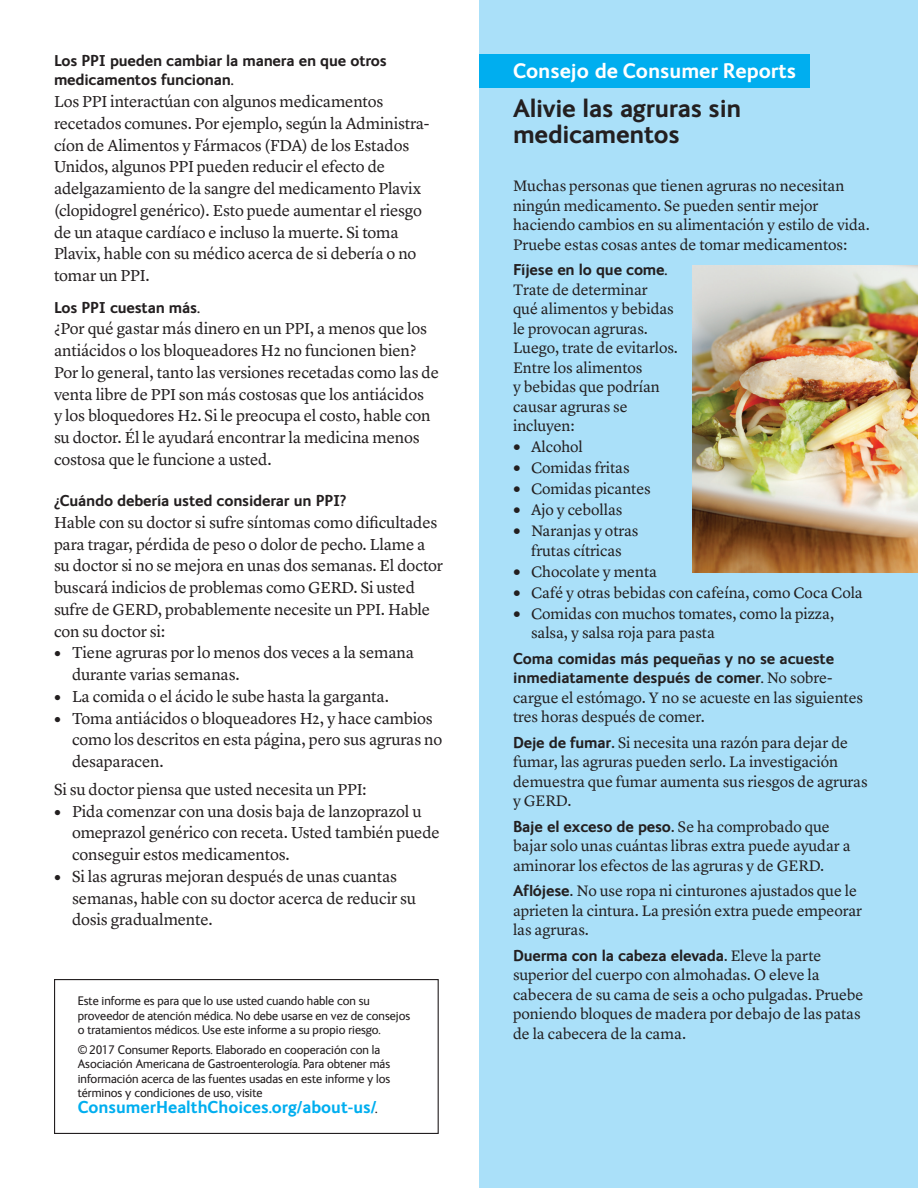
<style>
.page{position:relative;width:918px;height:1188px;background:#fff}
.page>*{position:absolute;margin:0;border:0;box-sizing:border-box;transform-origin:0 0}
.t1{font:700 25.5px/25.5px "FS Ingrid";letter-spacing:-.01em;color:#231f20}
.t2{font:700 21px "FS Ingrid";color:#fff}
.t3{font:700 17.25px "FS Ingrid";color:#00aeef}
.t4{font:16.5px/21.8px "Lyon Text";letter-spacing:-.01em;color:#231f20}
.t5{font:15.75px/19.5px "Lyon Text";letter-spacing:-.005em;color:#231f20}
.t6{font:700 15.75px/19.5px "FS Ingrid";letter-spacing:-.01em;color:#231f20}
.t7{font:12.75px/14.2px "FS Ingrid";color:#231f20}
.s1{font-family:"FS Ingrid";font-weight:700}
.s2{font-size:12.75px;color:#231f20}
.s3{font-family:"FS Ingrid";font-weight:700;font-size:18px}
.s4{font-family:"Lyon Text";font-weight:400}
</style>
<div class="page">
<div style="left:479px;top:0;width:439px;height:1188px;background:#aae0f9"></div>
<div style="left:54px;top:979px;width:385px;height:155px;border:1px solid #231f20"></div>
<div style="left:479px;top:54px;width:331px;height:34px;background:#00aeef"></div>
<img style="left:692px;top:266px;width:226px;height:306px">
<p class="t6" style="left:54px;top:50px;width:334px">Los PPI pueden cambiar la manera en que otros medicamentos funcionan.</p>
<p class="t4" style="left:54px;top:89px;width:377px">Los PPI interactúan con algunos medicamentos recetados comunes. Por ejemplo, según la Administra&shy;cíon de Alimentos y Fármacos (FDA) de los Estados Unidos, algunos PPI pueden reducir el efecto de adelgazamiento de la sangre del medicamento Plavix (clopidogrel genérico). Esto puede aumentar el riesgo de un ataque cardíaco e incluso la muerte. Si toma Plavix, hable con su médico acerca de si debería o no tomar un PPI.</p>
<p class="t6" style="left:54px;top:297px;width:148px">Los PPI cuestan más.</p>
<p class="t4" style="left:54px;top:317px;width:387px">¿Por qué gastar más dinero en un PPI, a menos que los antiácidos o los bloqueadores H2 no funcionen bien?<br>Por lo general, tanto las versiones recetadas como las de venta libre de PPI son más costosas que los antiácidos<br>y los bloquedores H2. Si le preocupa el costo, hable con su doctor. Él le ayudará encontrar la medicina menos costosa que le funcione a usted.</p>
<p class="t6" style="left:54px;top:490px;width:294px">¿Cuándo debería usted considerar un PPI?</p>
<p class="t4" style="left:54px;top:510px;width:391px">Hable con su doctor si sufre síntomas como dificultades para tragar, pérdida de peso o dolor de pecho. Llame a su doctor si no se mejora en unas dos semanas. El doctor buscará indicios de problemas como GERD. Si usted sufre de GERD, probablemente necesite un PPI. Hable con su doctor si:</p>
<p class="t4" style="left:72px;top:641px;width:343px;text-indent:-18px"><span class="s1">•</span> Tiene agruras por lo menos dos veces a la semana durante varias semanas.</p>
<p class="t4" style="left:54px;top:684px;width:337px"><span class="s1">•</span> La comida o el ácido le sube hasta la garganta.</p>
<p class="t4" style="left:72px;top:706px;width:372px;text-indent:-18px"><span class="s1">•</span> Toma antiácidos o bloqueadores H2, y hace cambios como los descritos en esta página, pero sus agruras no desaparacen.</p>
<p class="t4" style="left:54px;top:777px;width:314px">Si su doctor piensa que usted necesita un PPI:</p>
<p class="t4" style="left:72px;top:799px;width:369px;text-indent:-18px"><span class="s1">•</span> Pida comenzar con una dosis baja de lanzoprazol u omeprazol genérico con receta. Usted también puede conseguir estos medicamentos.</p>
<p class="t4" style="left:72px;top:864px;width:346px;text-indent:-18px"><span class="s1">•</span> Si las agruras mejoran después de unas cuantas semanas, hable con su doctor acerca de reducir su dosis gradualmente.</p>
<p class="t7" style="left:78px;top:993px;width:334px">Este informe es para que lo use usted cuando hable con su proveedor de atención médica. No debe usarse en vez de consejos o tratamientos médicos. Use este informe a su propio riesgo.</p>
<p class="t7" style="left:78px;top:1042px;width:314px">© 2017 Consumer Reports. Elaborado en cooperación con la Asociación Americana de Gastroenterología. Para obtener más información acerca de las fuentes usadas en este informe y los términos y condiciones de uso, visite</p>
<p class="t3" style="left:78px;top:1096px;width:301px">ConsumerHealthChoices.org/about-us/<span class="s2">.</span></p>
<p class="t2" style="left:513px;top:57px;width:285px">Consejo de Consumer Reports</p>
<h1 class="t1" style="left:513px;top:95px;width:230px">Alivie las agruras sin medicamentos</h1>
<p class="t5" style="left:513px;top:175px;width:358px">Muchas personas que tienen agruras no necesitan ningún medicamento. Se pueden sentir mejor haciendo cambios en su alimentación y estilo de vida.<br>Pruebe estas cosas antes de tomar medicamentos:</p>
<p class="t6" style="left:513px;top:260px;width:156px">Fíjese en lo que come.</p>
<p class="t5" style="left:513px;top:278px;width:166px">Trate de determinar<br>qué alimentos y bebidas le provocan agruras.<br>Luego, trate de evitarlos.<br>Entre los alimentos<br>y bebidas que podrían causar agruras se incluyen:</p>
<p class="t5" style="left:513px;top:436px;width:71px"><span class="s3">•</span> Alcohol</p>
<p class="t5" style="left:513px;top:457px;width:118px"><span class="s3">•</span> Comidas fritas</p>
<p class="t5" style="left:513px;top:478px;width:139px"><span class="s3">•</span> Comidas picantes</p>
<p class="t5" style="left:513px;top:499px;width:111px"><span class="s3">•</span> Ajo y cebollas</p>
<p class="t5" style="left:513px;top:520px;width:127px;text-align:center"><span class="s3">•</span> Naranjas y otras frutas cítricas</p>
<p class="t5" style="left:513px;top:560px;width:145px"><span class="s3">•</span> Chocolate y menta</p>
<p class="t5" style="left:513px;top:581px;width:351px"><span class="s3">•</span> Café y otras bebidas con cafeína, como Coca Cola</p>
<p class="t5" style="left:531px;top:602px;width:305px;text-indent:-18px"><span class="s3">•</span> Comidas con muchos tomates, como la pizza, salsa, y salsa roja para pasta</p>
<p class="t6" style="left:513px;top:648px;width:323px">Coma comidas más pequeñas y no se acueste inmediatamente después de comer. <span class="s4">No sobre-</span></p>
<p class="t5" style="left:513px;top:686px;width:351px">cargue el estómago. Y no se acueste en las siguientes tres horas después de comer.</p>
<p class="t5" style="left:513px;top:731px;width:356px"><span class="s1">Deje de fumar</span>. Si necesita una razón para dejar de fumar, las agruras pueden serlo. La investigación demuestra que fumar aumenta sus riesgos de agruras y GERD.</p>
<p class="t6" style="left:513px;top:816px;width:318px">Baje el exceso de peso<span class="s4">. Se ha comprobado que</span></p>
<p class="t5" style="left:513px;top:835px;width:339px">bajar solo unas cuántas libras extra puede ayudar a aminorar los efectos de las agruras y de GERD.</p>
<p class="t5" style="left:513px;top:880px;width:351px"><span class="s1">Aflójese</span>. No use ropa ni cinturones ajustados que le aprieten la cintura. La presión extra puede empeorar las agruras.</p>
<p class="t6" style="left:513px;top:945px;width:310px">Duerma con la cabeza elevada<span class="s4">. Eleve la parte</span></p>
<p class="t5" style="left:513px;top:964px;width:352px">superior del cuerpo con almohadas. O eleve la cabecera de su cama de seis a ocho pulgadas. Pruebe poniendo bloques de madera por debajo de las patas de la cabecera de la cama.</p>
</div>
